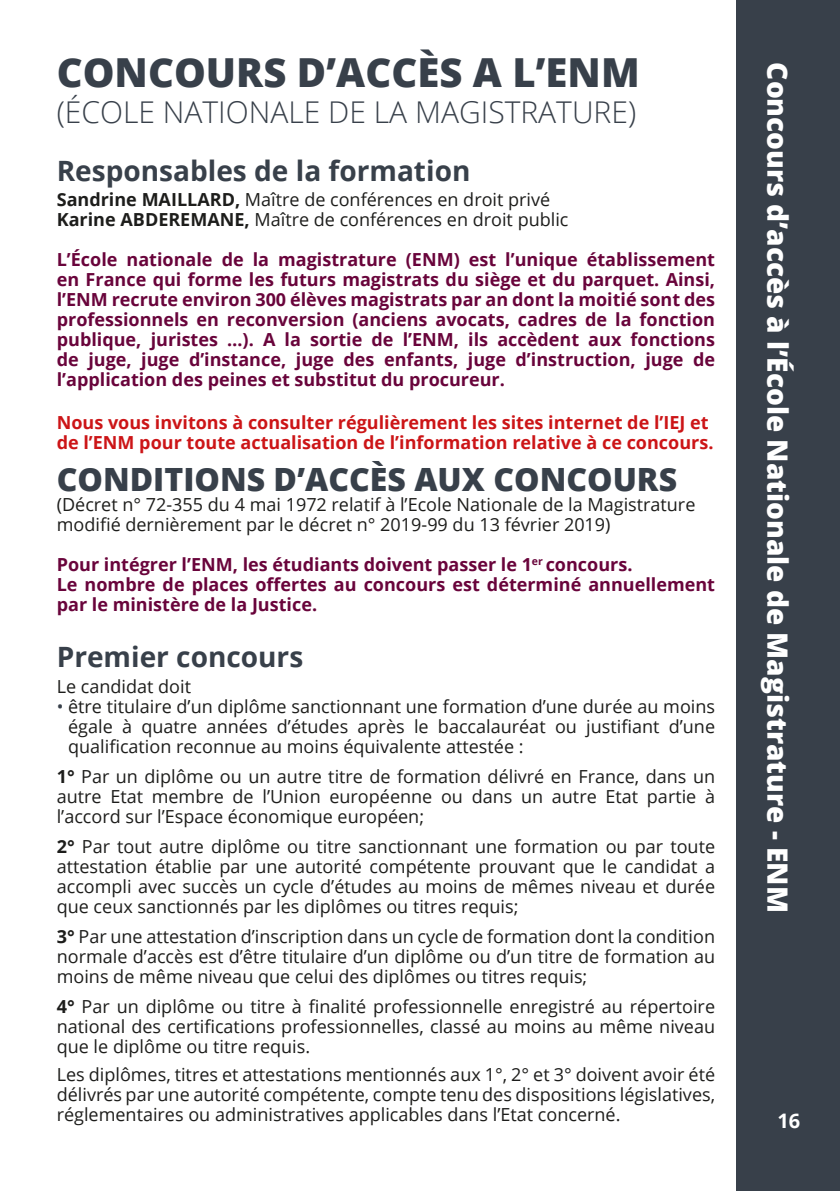
<style>
.page{position:relative;width:840px;height:1191px;background:#fff}
.page>*{position:absolute;margin:0;border:0;box-sizing:border-box;transform-origin:0 0}
.Chapitre_ENM{font:800 40px "Open Sans";color:#38404a}
.Titre_1_ENM{font:800 32px "Open Sans";color:#38404a}
.Chapitre_ENM-2{font:300 30px "Open Sans";color:#38404a}
.t1{font:800 28px "Open Sans";color:#fff}
.Sous-titre_1_ENM{font:700 28px "Open Sans";color:#38404a}
.t2{font:700 20px "Open Sans";color:#fff}
.Texte_standard_noir{font:18px/20px "Open Sans";color:#1d1d1b;text-align:justify}
.Texte_standard_noir-2{font:700 18px/20px "Open Sans";color:#69043b;text-align:justify}
.Notes_rouges{font:700 18px/20px "Open Sans";color:#cc1517}
.s1{font-weight:700}
.s2{color:#38404a}
</style>
<div class="page">
<div style="left:736px;top:0;width:103px;height:1191px;background:#38404a"></div>
<p class="Chapitre_ENM" style="left:57px;top:42px;width:584px">CONCOURS D’ACCÈS A L’ENM</p>
<p class="Chapitre_ENM-2" style="left:57px;top:92px;width:580px">(ÉCOLE NATIONALE DE LA MAGISTRATURE)</p>
<p class="Sous-titre_1_ENM" style="left:57px;top:151px;width:415px">Responsables de la formation</p>
<p class="Texte_standard_noir" style="left:57px;top:189px;width:494px"><span class="s1">Sandrine MAILLARD,</span> Maître de conférences en droit privé</p>
<p class="Texte_standard_noir" style="left:57px;top:209px;width:513px"><span class="s1">Karine ABDEREMANE,</span> Maître de conférences en droit public</p>
<p class="Texte_standard_noir-2" style="left:57px;top:249px;width:659px">L’École nationale de la magistrature (ENM) est l’unique établissement en France qui forme les futurs magistrats du siège et du parquet. Ainsi, l’ENM recrute environ 300 élèves magistrats par an dont la moitié sont des professionnels en reconversion (anciens avocats, cadres de la fonction publique, juristes …). A la sortie de l’ENM, ils accèdent aux fonctions de juge, juge d’instance, juge des enfants, juge d’instruction, juge de l’application des peines et substitut du procureur.</p>
<p class="Notes_rouges" style="left:57px;top:412px;width:658px">Nous vous invitons à consulter régulièrement les sites internet de l’IEJ et de l’ENM pour toute actualisation de l’information relative à ce concours.</p>
<p class="Titre_1_ENM" style="left:57px;top:454px;width:621px">CONDITIONS D’ACCÈS AUX CONCOURS</p>
<p class="Texte_standard_noir" style="left:57px;top:493px;width:639px">(Décret n° 72-355 du 4 mai 1972 relatif à l’Ecole Nationale de la Magistrature modifié dernièrement par le décret n° 2019-99 du 13 février 2019)</p>
<p class="Texte_standard_noir-2" style="left:57px;top:553px;width:577px">Pour intégrer l’ENM, les étudiants doivent passer le 1<sup>er</sup> concours.</p>
<p class="Texte_standard_noir-2" style="left:57px;top:573px;width:659px">Le nombre de places offertes au concours est déterminé annuellement par le ministère de la Justice.</p>
<p class="Sous-titre_1_ENM" style="left:57px;top:637px;width:248px">Premier concours</p>
<p class="Texte_standard_noir" style="left:57px;top:675px;width:136px">Le candidat doit</p>
<p class="Texte_standard_noir" style="left:68px;top:695px;width:648px;text-indent:-11px"><span class="s2">•</span> être titulaire d’un diplôme sanctionnant une formation d’une durée au moins égale à quatre années d’études après le baccalauréat ou justifiant d’une qualification reconnue au moins équivalente attestée :</p>
<p class="Texte_standard_noir" style="left:57px;top:765px;width:659px"><span class="s1">1°</span> Par un diplôme ou un autre titre de formation délivré en France, dans un autre Etat membre de l’Union européenne ou dans un autre Etat partie à l’accord sur l’Espace économique européen;</p>
<p class="Texte_standard_noir" style="left:57px;top:835px;width:659px"><span class="s1">2°</span> Par tout autre diplôme ou titre sanctionnant une formation ou par toute attestation établie par une autorité compétente prouvant que le candidat a accompli avec succès un cycle d’études au moins de mêmes niveau et durée que ceux sanctionnés par les diplômes ou titres requis;</p>
<p class="Texte_standard_noir" style="left:57px;top:925px;width:659px"><span class="s1">3°</span> Par une attestation d’inscription dans un cycle de formation dont la condition normale d’accès est d’être titulaire d’un diplôme ou d’un titre de formation au moins de même niveau que celui des diplômes ou titres requis;</p>
<p class="Texte_standard_noir" style="left:57px;top:995px;width:659px"><span class="s1">4°</span> Par un diplôme ou titre à finalité professionnelle enregistré au répertoire national des certifications professionnelles, classé au moins au même niveau que le diplôme ou titre requis.</p>
<p class="Texte_standard_noir" style="left:57px;top:1063px;width:659px">Les diplômes, titres et attestations mentionnés aux 1°, 2° et 3° doivent avoir été délivrés par une autorité compétente, compte tenu des dispositions législatives, réglementaires ou administratives applicables dans l’Etat concerné.</p>
<h3 class="t1" style="left:798px;top:62px;width:851px;rotate:90deg">Concours d’accès à l’École Nationale de Magistrature - ENM</h3>
<p class="t2" style="left:777px;top:1107px;width:24px">16</p>
</div>
